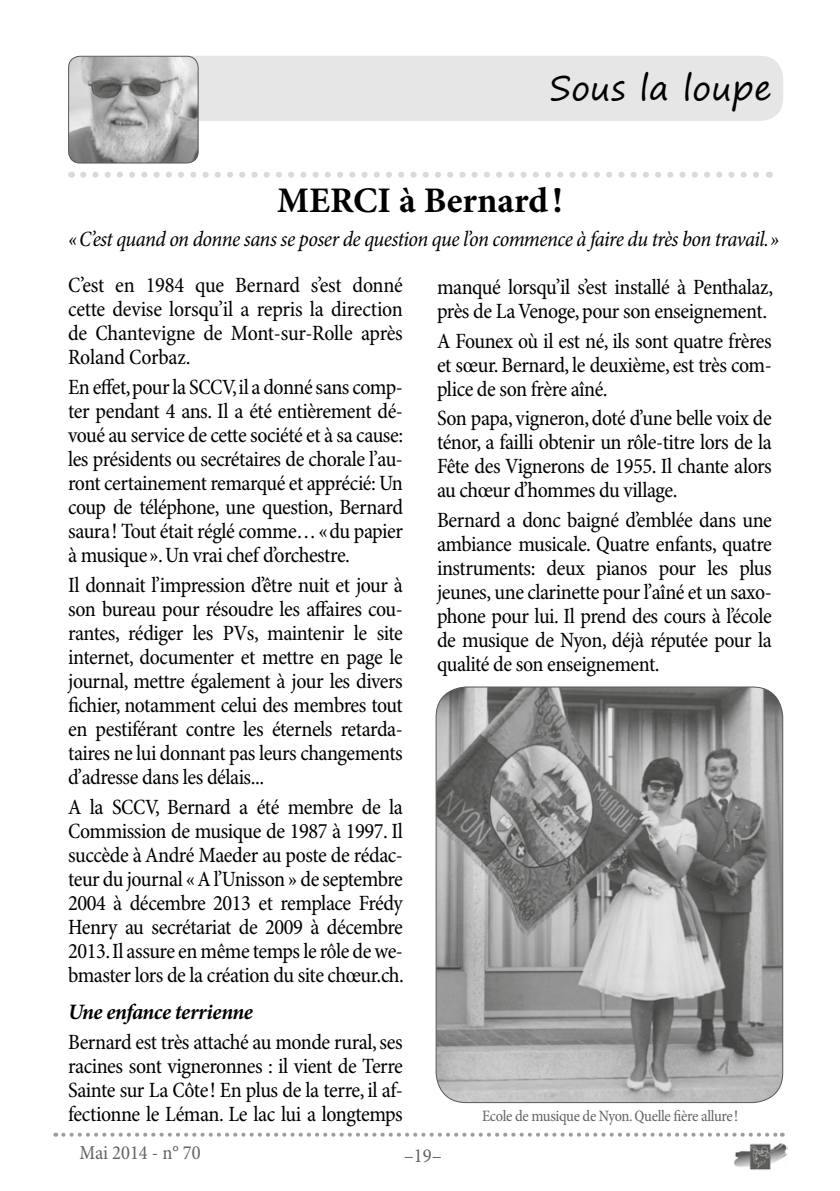
<style>
.page{position:relative;width:840px;height:1191px;background:#fff}
.page>*{position:absolute;margin:0;border:0;box-sizing:border-box;transform-origin:0 0}
.t1{font:700 36px "Minion Pro";color:#000}
.t2{font:34px "Segoe Print";color:#000}
.t3{font:condensed 22px/24px "Minion Pro";letter-spacing:-.02em;color:#000;text-align:justify}
.t4{font:italic condensed 22px "Minion Pro";letter-spacing:-.025em;color:#000}
.t5{font:italic 700 22px "Minion Pro";color:#000}
.t6{font:condensed 20px "Minion Pro";color:#646363}
.t7{font:condensed 16px "Minion Pro";letter-spacing:-.02em;color:#646363}
</style>
<div class="page">
<svg style="left:63px;top:1132px;width:719px;height:4px"></svg>
<img style="left:734px;top:1143px;width:52px;height:27px">
<div style="left:110px;top:56px;width:672px;height:65px;background:#e6e6e6;border-radius:23px"></div>
<img style="left:69px;top:57px;width:129px;height:106px">
<div style="left:68px;top:56px;width:130px;height:107px;border:1px solid #575756;border-radius:11px"></div>
<svg style="left:83px;top:172px;width:676px;height:6px"></svg>
<img style="left:437px;top:687px;width:345px;height:415px">
<h2 class="t2" style="left:549px;top:58px;width:224px">Sous la loupe</h2>
<h1 class="t1" style="left:277px;top:175px;width:287px">MERCI à Bernard!</h1>
<p class="t4" style="left:68px;top:225px;width:712px">«C’est quand on donne sans se poser de question que l’on commence à faire du très bon travail.»</p>
<p class="t3" style="left:68px;top:274px;width:336px">C’est en 1984 que Bernard s’est donné cette devise lorsqu’il a repris la direction de Chantevigne de Mont-sur-Rolle après Roland Corbaz.</p>
<p class="t3" style="left:68px;top:376px;width:336px">En effet, pour la SCCV, il a donné sans comp&shy;ter pendant 4 ans. Il a été entièrement dé&shy;voué au service de cette société et à sa cause: les présidents ou secrétaires de chorale l’au&shy;ront certainement remarqué et apprécié: Un coup de téléphone, une question, Bernard saura! Tout était réglé comme… «du papier à musique». Un vrai chef d’orchestre.</p>
<p class="t3" style="left:68px;top:573px;width:336px">Il donnait l’impression d’être nuit et jour à son bureau pour résoudre les affaires cou&shy;rantes, rédiger les PVs, maintenir le site internet, documenter et mettre en page le journal, mettre également à jour les divers fichier, notamment celui des membres tout en pestiférant contre les éternels retarda&shy;taires ne lui donnant pas leurs changements d’adresse dans les délais...</p>
<p class="t3" style="left:68px;top:795px;width:337px">A la SCCV, Bernard a été membre de la Commission de musique de 1987 à 1997. Il succède à André Maeder au poste de rédac&shy;teur du journal « A l’Unisson » de septembre 2004 à décembre 2013 et remplace Frédy Henry au secrétariat de 2009 à décembre 2013. Il assure en même temps le rôle de we&shy;bmaster lors de la création du site chœur.ch.</p>
<p class="t5" style="left:68px;top:996px;width:186px">Une enfance terrienne</p>
<p class="t3" style="left:68px;top:1030px;width:336px">Bernard est très attaché au monde rural, ses racines sont vigneronnes : il vient de Terre Sainte sur La Côte! En plus de la terre, il af&shy;fectionne le Léman. Le lac lui a longtemps</p>
<p class="t3" style="left:437px;top:276px;width:337px">manqué lorsqu’il s’est installé à Penthalaz, près de La Venoge, pour son enseignement.</p>
<p class="t3" style="left:437px;top:329px;width:336px">A Founex où il est né, ils sont quatre frères et sœur. Bernard, le deuxième, est très com&shy;plice de son frère aîné.</p>
<p class="t3" style="left:437px;top:407px;width:336px">Son papa, vigneron, doté d’une belle voix de ténor, a failli obtenir un rôle-titre lors de la Fête des Vignerons de 1955. Il chante alors au chœur d’hommes du village.</p>
<p class="t3" style="left:437px;top:509px;width:336px">Bernard a donc baigné d’emblée dans une ambiance musicale. Quatre enfants, quatre instruments: deux pianos pour les plus jeunes, une clarinette pour l’aîné et un saxo&shy;phone pour lui. Il prend des cours à l’école de musique de Nyon, déjà réputée pour la qualité de son enseignement.</p>
<p class="t7" style="left:482px;top:1106px;width:257px">Ecole de musique de Nyon. Quelle fière allure!</p>
<p class="t6" style="left:79px;top:1140px;width:123px">Mai 2014 - n° 70</p>
<p class="t6" style="left:403px;top:1143px;width:40px">–19–</p>
</div>
